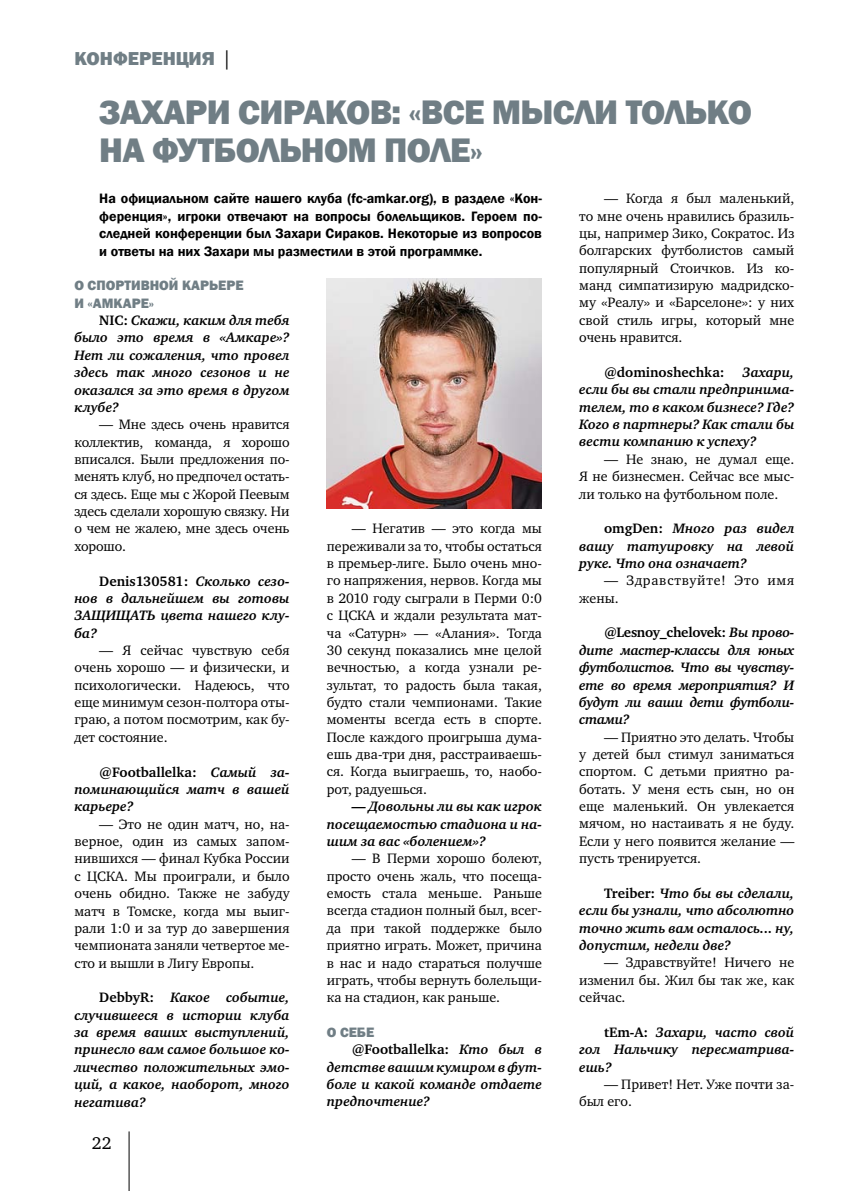
<style>
.page{position:relative;width:844px;height:1191px;background:#fff}
.page>*{position:absolute;margin:0;border:0;box-sizing:border-box;transform-origin:0 0}
.t1{font:800 35px "Franklin Gothic";letter-spacing:-.02em;color:#707e85}
.t2{font:800 19.25px "Franklin Gothic";color:#707e85}
.t3{font:19.25px "Charter ITC";color:#000}
.t4{font:17.5px "Charter ITC";color:#000}
.t5{font:14px/17.3px "Charter ITC";color:#000;text-align:justify}
.t6{font:italic 700 14px/17.3px "Charter ITC";color:#000;text-align:justify}
.t7{font:600 14px/17.3px "Franklin Gothic";color:#000;text-align:justify}
.t8{font:800 14px "Franklin Gothic";color:#707e85}
.t9{font:14px/17.3px "Charter ITC";letter-spacing:.05em;color:#000}
.t10{font:700 14px "Charter ITC";color:#000}
.s1{font-style:normal}
</style>
<div class="page">
<hr style="left:129px;top:1131px;width:1px;height:60px;background:#000">
<img style="left:327px;top:279px;width:215px;height:229px">
<h2 class="t2" style="left:74px;top:46px;width:115px">КОНФЕРЕНЦИЯ</h2>
<h2 class="t3" style="left:222px;top:47px;width:11px">|</h2>
<h1 class="t1" style="left:99px;top:89px;width:227px">Захари Сираков</h1>
<h1 class="t1" style="left:391px;top:89px;width:337px">: «Все мысли только</h1>
<h1 class="t1" style="left:99px;top:128px;width:121px">на футбол</h1>
<h1 class="t1" style="left:279px;top:128px;width:47px">ьном</h1>
<h1 class="t1" style="left:384px;top:128px;width:22px">поле</h1>
<h1 class="t1" style="left:469px;top:128px;width:15px">»</h1>
<p class="t7" style="left:99px;top:190px;width:444px">На официальном сайте нашего клуба (fc-amkar.org), в разделе «Кон&shy;ференция», игроки отвечают на вопросы болельщиков. Героем по&shy;следней конференции был Захари Сираков. Некоторые из вопросов и ответы на них Захари мы разместили в этой программке.</p>
<p class="t5" style="left:579px;top:190px;width:216px;text-indent:25px">— Когда я был маленький, то мне очень нравились бразиль&shy;цы, например Зико, Сократос. Из болгарских футболистов самый популярный Стоичков. Из ко&shy;манд симпатизирую мадридско&shy;му «Реалу» и «Барселоне»: у них свой стиль игры, который мне очень нравится.</p>
<p class="t10" style="left:604px;top:363px;width:122px">@dominoshechka:</p>
<p class="t8" style="left:74px;top:276px;width:77px">О спортивно</p>
<p class="t8" style="left:169px;top:276px;width:75px">й карьере</p>
<p class="t8" style="left:74px;top:294px;width:38px">и «Амка</p>
<p class="t8" style="left:132px;top:294px;width:24px">ре»</p>
<p class="t6" style="left:74px;top:312px;width:216px;text-indent:25px"><span class="s1">NIC:</span> Скажи, каким для тебя было это время в «Амкаре»?<br>Нет ли сожаления, что провел здесь так много сезонов и не оказался за это время в другом клубе?</p>
<p class="t5" style="left:74px;top:416px;width:216px;text-indent:25px">— Мне здесь очень нравится коллектив, команда, я хорошо вписался. Были предложения по&shy;менять клуб, но предпочел остать&shy;ся здесь. Еще мы с Жорой Пеевым здесь сделали хорошую связку. Ни о чем не жалею, мне здесь очень хорошо.</p>
<p class="t6" style="left:74px;top:572px;width:216px;text-indent:25px"><span class="s1">Denis130581:</span> Сколько сезо&shy;нов в дальнейшем вы готовы ЗАЩИЩАТЬ цвета нашего клу&shy;ба?</p>
<p class="t5" style="left:74px;top:641px;width:216px;text-indent:25px">— Я сейчас чувствую себя очень хорошо — и физически, и психологически. Надеюсь, что еще минимум сезон-полтора оты&shy;граю, а потом посмотрим, как бу&shy;дет состояние.</p>
<p class="t6" style="left:74px;top:763px;width:216px;text-indent:25px"><span class="s1">@Footballelka:</span> Самый за&shy;поминающийся матч в вашей карьере?</p>
<p class="t5" style="left:74px;top:815px;width:216px;text-indent:25px">— Это не один матч, но, на&shy;верное, один из самых запом&shy;нившихся — финал Кубка России с ЦСКА. Мы проиграли, и было очень обидно. Также не забуду матч в Томске, когда мы выиг&shy;рали 1:0 и за тур до завершения чемпионата заняли четвертое ме&shy;сто и вышли в Лигу Европы.</p>
<p class="t6" style="left:74px;top:989px;width:216px;text-indent:25px"><span class="s1">DebbyR:</span> Какое событие, случившееся в истории клуба за время ваших выступлений, принесло вам самое большое ко&shy;личество положительных эмо&shy;ций, а какое, наоборот, много негатива?</p>
<p class="t6" style="left:579px;top:364px;width:216px;text-indent:163px">Захари, если бы вы стали предпринима&shy;телем, то в каком бизнесе? Где?<br>Кого в партнеры? Как стали бы вести компанию к успеху?</p>
<p class="t5" style="left:579px;top:450px;width:216px;text-indent:25px">— Не знаю, не думал еще.<br>Я не бизнесмен. Сейчас все мыс&shy;ли только на футбольном поле.</p>
<p class="t6" style="left:579px;top:520px;width:216px;text-indent:25px"><span class="s1">omgDen:</span> Много раз видел вашу татуировку на левой руке. Что она означает?</p>
<p class="t9" style="left:579px;top:572px;width:216px;text-indent:25px">— Здравствуйте! Это имя жены.</p>
<p class="t6" style="left:579px;top:624px;width:216px;text-indent:25px"><span class="s1">@Lesnoy_chelovek:</span> Вы прово&shy;дите мастер-классы для юных футболистов. Что вы чувству&shy;ете во время мероприятия? И будут ли ваши дети футболи&shy;стами?</p>
<p class="t5" style="left:579px;top:728px;width:216px;text-indent:25px">— Приятно это делать. Чтобы у детей был стимул заниматься спортом. С детьми приятно ра&shy;ботать. У меня есть сын, но он еще маленький. Он увлекается мячом, но настаивать я не буду.<br>Если у него появится желание — пусть тренируется.</p>
<p class="t6" style="left:579px;top:884px;width:216px;text-indent:25px"><span class="s1">Treiber:</span> Что бы вы сделали, если бы узнали, что абсолютно точно жить вам осталось... ну, допустим, недели две?</p>
<p class="t5" style="left:579px;top:954px;width:216px;text-indent:25px">— Здравствуйте! Ничего не изменил бы. Жил бы так же, как сейчас.</p>
<p class="t6" style="left:579px;top:1023px;width:216px;text-indent:25px"><span class="s1">tEm-A:</span> Захари, часто свой гол Нальчику пересматрива&shy;ешь?</p>
<p class="t5" style="left:579px;top:1075px;width:216px;text-indent:25px">— Привет! Нет. Уже почти за&shy;был его.</p>
<p class="t5" style="left:327px;top:520px;width:216px;text-indent:25px">— Негатив — это когда мы переживали за то, чтобы остаться в премьер-лиге. Было очень мно&shy;го напряжения, нервов. Когда мы в 2010 году сыграли в Перми 0:0 с ЦСКА и ждали результата мат&shy;ча «Сатурн» — «Алания». Тогда 30 секунд показались мне целой вечностью, а когда узнали ре&shy;зультат, то радость была такая, будто стали чемпионами. Такие моменты всегда есть в спорте.<br>После каждого проигрыша дума&shy;ешь два-три дня, расстраиваешь&shy;ся. Когда выиграешь, то, наобо&shy;рот, радуешься.</p>
<p class="t6" style="left:327px;top:798px;width:216px;text-indent:25px">— Довольны ли вы как игрок посещаемостью стадиона и на&shy;шим за вас «болением»?</p>
<p class="t5" style="left:327px;top:850px;width:216px;text-indent:25px">— В Перми хорошо болеют, просто очень жаль, что посеща&shy;емость стала меньше. Раньше всегда стадион полный был, всег&shy;да при такой поддержке было приятно играть. Может, причина в нас и надо стараться получше играть, чтобы вернуть болельщи&shy;ка на стадион, как раньше.</p>
<p class="t8" style="left:327px;top:1023px;width:32px">О себе</p>
<p class="t6" style="left:327px;top:1041px;width:216px;text-indent:25px"><span class="s1">@Footballelka:</span> Кто был в детстве вашим кумиром в фут&shy;боле и какой команде отдаете предпочтение?</p>
<p class="t4" style="left:92px;top:1132px;width:21px">22</p>
</div>
